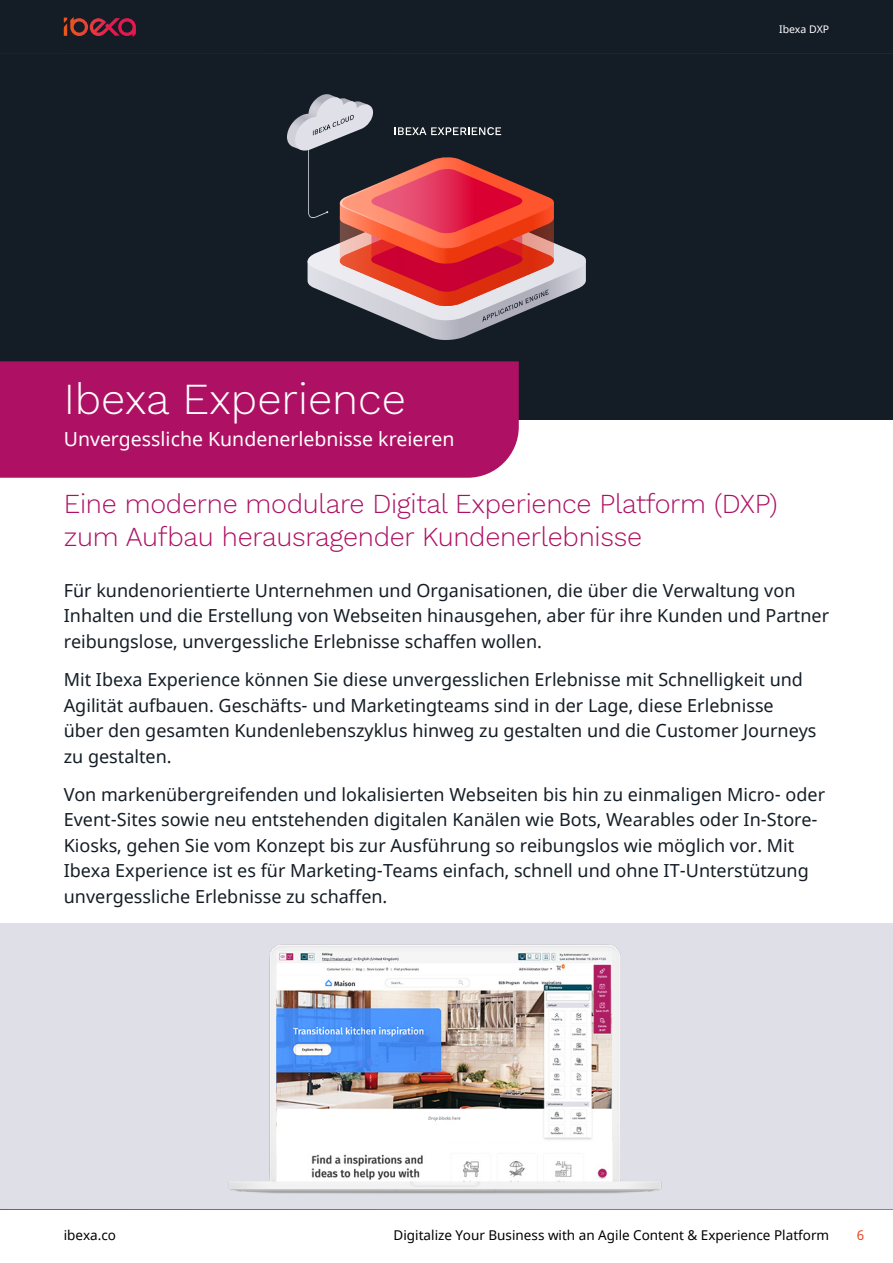
<style>
.page{position:relative;width:893px;height:1263px;background:#fff}
.page>*{position:absolute;margin:0;border:0;box-sizing:border-box;transform-origin:0 0}
.t1{font:300 43.5px "Work Sans";color:#fff}
.t2{font:300 27px/32.4px "Work Sans";letter-spacing:-.01em;color:#ae1164}
.t3{font:19.5px "Noto Sans";color:#fff}
.t4{font:18px/25.5px "Noto Sans";color:#141d26}
.t5{font:13.5px "Noto Sans";color:#000}
.t6{font:13.5px "Noto Sans";color:#e84926}
.t7{font:10.5px "Noto Sans";color:#fff}
</style>
<div class="page">
<div style="left:0;top:0;width:893px;height:54px;background:#141d26"></div>
<svg style="left:64px;top:17px;width:72px;height:20px"></svg>
<div style="left:0;top:54px;width:893px;height:365px;background:#141d26"></div>
<div style="left:0;top:361px;width:519px;height:117px;background:#ae1164"></div>
<div style="left:0;top:923px;width:893px;height:285px;background:#dfdfe8"></div>
<img style="left:229px;top:944px;width:433px;height:250px">
<svg style="left:287px;top:94px;width:299px;height:246px"></svg>
<h1 class="t1" style="left:64px;top:367px;width:344px">Ibexa Experience</h1>
<p class="t3" style="left:64px;top:426px;width:392px">Unvergessliche Kundenerlebnisse kreieren</p>
<p class="t7" style="left:779px;top:22px;width:52px">Ibexa DXP</p>
<h2 class="t2" style="left:64px;top:487px;width:716px">Eine moderne modulare Digital Experience Platform (DXP) zum Aufbau herausragender Kundenerlebnisse</h2>
<p class="t4" style="left:64px;top:578px;width:767px">Für kundenorientierte Unternehmen und Organisationen, die über die Verwaltung von<br>Inhalten und die Erstellung von Webseiten hinausgehen, aber für ihre Kunden und Partner reibungslose, unvergessliche Erlebnisse schaffen wollen.</p>
<p class="t4" style="left:64px;top:667px;width:754px">Mit Ibexa Experience können Sie diese unvergesslichen Erlebnisse mit Schnelligkeit und Agilität aufbauen. Geschäfts- und Marketingteams sind in der Lage, diese Erlebnisse über den gesamten Kundenlebenszyklus hinweg zu gestalten und die Customer Journeys zu gestalten.</p>
<p class="t4" style="left:64px;top:782px;width:763px">Von markenübergreifenden und lokalisierten Webseiten bis hin zu einmaligen Micro- oder Event-Sites sowie neu entstehenden digitalen Kanälen wie Bots, Wearables oder In-Store-Kiosks, gehen Sie vom Konzept bis zur Ausführung so reibungslos wie möglich vor. Mit Ibexa Experience ist es für Marketing-Teams einfach, schnell und ohne IT-Unterstützung unvergessliche Erlebnisse zu schaffen.</p>
<p class="t5" style="left:64px;top:1226px;width:54px">ibexa.co</p>
<p class="t5" style="left:394px;top:1226px;width:437px">Digitalize Your Business with an Agile Content &amp; Experience Platform</p>
<p class="t6" style="left:857px;top:1226px;width:9px">6</p>
</div>
